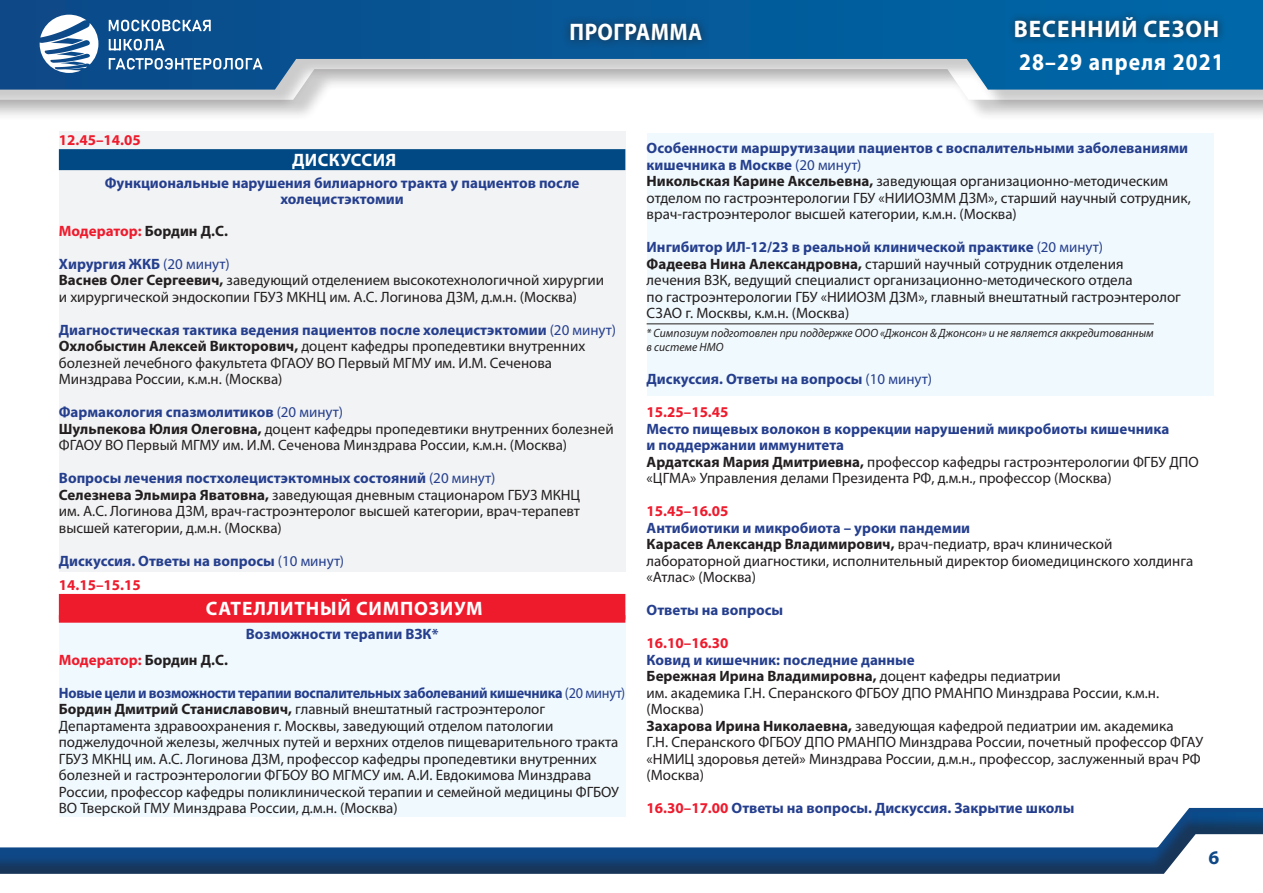
<style>
.page{position:relative;width:1263px;height:893px;background:#fff}
.page>*{position:absolute;margin:0;border:0;box-sizing:border-box;transform-origin:0 0}
.t1{font:700 24px "Myriad Pro";letter-spacing:.04em;color:#fff;scale:.9 1}
.t2{font:700 24px "Myriad Pro";letter-spacing:.04em;color:#fff}
.t3{font:700 24px "Myriad Pro";letter-spacing:.02em;color:#fff;scale:.9 1}
.симпозиум{font:700 19.5px "Myriad Pro";letter-spacing:.04em;color:#fff}
.t4{font:700 19.5px "Myriad Pro";color:#0f4886}
.Название_секции{font:700 18px "Myriad Pro";letter-spacing:.02em;color:#fff}
.Текст{font:15px/16.5px "Myriad Pro";color:#231f20}
.Конференция{font:700 15px/16.5px "Myriad Pro";color:#253f8e}
.Время{font:700 15px "Myriad Pro";color:#ee1b2d}
.Конференция-2{font:700 15px "Myriad Pro";letter-spacing:-.02em;color:#253f8e;scale:.95 1}
.Время-2{font:700 15px "Myriad Pro";color:#253f8e}
.snoska{font:italic 12px/14.4px "Myriad Pro";color:#231f20;scale:.96 1}
.s1{color:#231f20}
.s2{font-weight:400}
.s3{font-weight:700}
.s4{color:#ee1b2d}
</style>
<div class="page">
<div style="left:0;top:2px;width:1263px;height:120px;background:#231f20;opacity:.23"></div>
<div style="left:0;top:0;width:1263px;height:112px;background:#231f20;opacity:.23"></div>
<svg style="left:0;top:0;width:1263px;height:90px;background:#3877a8"></svg>
<svg style="left:625px;top:806px;width:638px;height:9px"></svg>
<div style="left:0;top:815px;width:1263px;height:78px;background:#231f20;opacity:.45"></div>
<svg style="left:0;top:834px;width:1263px;height:59px"></svg>
<svg style="left:40px;top:15px;width:58px;height:58px"></svg>
<svg style="left:109px;top:20px;width:154px;height:50px;background:#386fa2"></svg>
<div style="left:1007px;top:9px;width:219px;height:36px;background:#231f20;opacity:.75"></div>
<div style="left:562px;top:15px;width:148px;height:34px;background:#231f20;opacity:.75"></div>
<div style="left:59px;top:132px;width:566px;height:440px;background:#f2f3f4"></div>
<div style="left:647px;top:133px;width:567px;height:262px;background:#f0f9fd"></div>
<div style="left:59px;top:607px;width:566px;height:210px;background:#f0f9fd"></div>
<div style="left:59px;top:149px;width:566px;height:21px;background:#014984"></div>
<div style="left:59px;top:594px;width:566px;height:25px;background:#ee1b2d"></div>
<div style="left:59px;top:615px;width:566px;height:8px;background:#ee1b2d"></div>
<hr style="left:647px;top:324px;width:507px;height:1px;background:#231f20">
<h1 class="t3" style="left:570px;top:17px;width:149px">ПРОГРАММА</h1>
<h1 class="t2" style="left:1014px;top:13px;width:207px">ВЕСЕННИЙ СЕЗОН</h1>
<h1 class="t1" style="left:1019px;top:46px;width:229px">28–29 апреля 2021</h1>
<p class="Время" style="left:59px;top:130px;width:83px">12.45–14.05</p>
<p class="Название_секции" style="left:292px;top:148px;width:105px">ДИСКУССИЯ</p>
<p class="Конференция" style="left:105px;top:174px;width:476px;text-align:center">Функциональные нарушения билиарного тракта у пациентов после холецистэктомии</p>
<p class="Время" style="left:59px;top:221px;width:171px">Модератор: <span class="s1">Бордин Д.С.</span></p>
<p class="Конференция" style="left:59px;top:255px;width:172px">Хирургия ЖКБ <span class="s2">(20 минут)</span></p>
<p class="Текст" style="left:59px;top:272px;width:547px"><span class="s3">Васнев Олег Сергеевич,</span> заведующий отделением высокотехнологичной хирургии и хирургической эндоскопии ГБУЗ МКНЦ им. А.С. Логинова ДЗМ, д.м.н. (Москва)</p>
<p class="Конференция" style="left:59px;top:321px;width:559px">Диагностическая тактика ведения пациентов после холецистэктомии <span class="s2">(20 минут)</span></p>
<p class="Текст" style="left:59px;top:338px;width:528px"><span class="s3">Охлобыстин Алексей Викторович,</span> доцент кафедры пропедевтики внутренних болезней лечебного факультета ФГАОУ ВО Первый МГМУ им. И.М. Сеченова<br>Минздрава России, к.м.н. (Москва)</p>
<p class="Конференция" style="left:59px;top:403px;width:286px">Фармакология спазмолитиков <span class="s2">(20 минут)</span></p>
<p class="Текст" style="left:59px;top:420px;width:556px"><span class="s3">Шульпекова Юлия Олеговна,</span> доцент кафедры пропедевтики внутренних болезней<br>ФГАОУ ВО Первый МГМУ им. И.М. Сеченова Минздрава России, к.м.н. (Москва)</p>
<p class="Конференция" style="left:59px;top:469px;width:438px">Вопросы лечения постхолецистэктомных состояний <span class="s2">(20 минут)</span></p>
<p class="Текст" style="left:59px;top:486px;width:523px;text-align:justify"><span class="s3">Селезнева Эльмира Яватовна,</span> заведующая дневным стационаром ГБУЗ МКНЦ им. А.С. Логинова ДЗМ, врач-гастроэнтеролог высшей категории, врач-терапевт высшей категории, д.м.н. (Москва)</p>
<p class="Конференция" style="left:59px;top:552px;width:287px">Дискуссия. Ответы на вопросы <span class="s2">(10 минут)</span></p>
<p class="Время" style="left:59px;top:575px;width:83px">14.15–15.15</p>
<p class="симпозиум" style="left:206px;top:596px;width:278px">САТЕЛЛИТНЫЙ СИМПОЗИУМ</p>
<p class="Конференция" style="left:246px;top:625px;width:194px">Возможности терапии ВЗК*</p>
<p class="Время" style="left:59px;top:650px;width:171px">Модератор: <span class="s1">Бордин Д.С.</span></p>
<p class="Конференция-2" style="left:59px;top:683px;width:598px">Новые цели и возможности терапии воспалительных заболеваний кишечника <span class="s2">(20 минут)</span></p>
<p class="Текст" style="left:59px;top:701px;width:562px"><span class="s3">Бордин Дмитрий Станиславович,</span> главный внештатный гастроэнтеролог Департамента здравоохранения г. Москвы, заведующий отделом патологии поджелудочной железы, желчных путей и верхних отделов пищеварительного тракта ГБУЗ МКНЦ им. А.С. Логинова ДЗМ, профессор кафедры пропедевтики внутренних болезней и гастроэнтерологии ФГБОУ ВО МГМСУ им. А.И. Евдокимова Минздрава России, профессор кафедры поликлинической терапии и семейной медицины ФГБОУ ВО Тверской ГМУ Минздрава России, д.м.н. (Москва)</p>
<p class="Конференция" style="left:647px;top:139px;width:543px">Особенности маршрутизации пациентов с воспалительными заболеваниями кишечника в Москве <span class="s2">(20 минут)</span></p>
<p class="Текст" style="left:647px;top:173px;width:546px"><span class="s3">Никольская Карине Аксельевна,</span> заведующая организационно-методическим отделом по гастроэнтерологии ГБУ «НИИОЗММ ДЗМ», старший научный сотрудник, врач-гастроэнтеролог высшей категории, к.м.н. (Москва)</p>
<p class="Конференция" style="left:647px;top:238px;width:458px">Ингибитор ИЛ-12/23 в реальной клинической практике <span class="s2">(20 минут)</span></p>
<p class="Текст" style="left:647px;top:255px;width:536px"><span class="s3">Фадеева Нина Александровна,</span> старший научный сотрудник отделения лечения ВЗК, ведущий специалист организационно-методического отдела<br>по гастроэнтерологии ГБУ «НИИОЗМ ДЗМ», главный внештатный гастроэнтеролог СЗАО г. Москвы, к.м.н. (Москва)</p>
<p class="snoska" style="left:647px;top:325px;width:530px">* Симпозиум подготовлен при поддержке ООО «Джонсон &amp; Джонсон» и не является аккредитованным в системе НМО</p>
<p class="Конференция" style="left:647px;top:370px;width:287px">Дискуссия. Ответы на вопросы <span class="s2">(10 минут)</span></p>
<p class="Время" style="left:647px;top:402px;width:83px">15.25–15.45</p>
<p class="Конференция" style="left:647px;top:420px;width:524px">Место пищевых волокон в коррекции нарушений микробиоты кишечника и поддержании иммунитета</p>
<p class="Текст" style="left:647px;top:453px;width:554px"><span class="s3">Ардатская Мария Дмитриевна,</span> профессор кафедры гастроэнтерологии ФГБУ ДПО «ЦГМА» Управления делами Президента РФ, д.м.н., профессор (Москва)</p>
<p class="Время" style="left:647px;top:501px;width:83px">15.45–16.05</p>
<p class="Конференция" style="left:647px;top:519px;width:325px">Антибиотики и микробиота – уроки пандемии</p>
<p class="Текст" style="left:647px;top:536px;width:548px"><span class="s3">Карасев Александр Владимирович,</span> врач-педиатр, врач клинической лабораторной диагностики, исполнительный директор биомедицинского холдинга «Атлас» (Москва)</p>
<p class="Конференция" style="left:647px;top:601px;width:138px">Ответы на вопросы</p>
<p class="Время" style="left:647px;top:633px;width:83px">16.10–16.30</p>
<p class="Конференция" style="left:647px;top:651px;width:270px">Ковид и кишечник: последние данные</p>
<p class="Текст" style="left:647px;top:668px;width:514px"><span class="s3">Бережная Ирина Владимировна,</span> доцент кафедры педиатрии<br>им. академика Г.Н. Сперанского ФГБОУ ДПО РМАНПО Минздрава России, к.м.н. (Москва)</p>
<p class="Текст" style="left:647px;top:717px;width:558px"><span class="s3">Захарова Ирина Николаевна,</span> заведующая кафедрой педиатрии им. академика<br>Г.Н. Сперанского ФГБОУ ДПО РМАНПО Минздрава России, почетный профессор ФГАУ «НМИЦ здоровья детей» Минздрава России, д.м.н., профессор, заслуженный врач РФ (Москва)</p>
<p class="Время-2" style="left:647px;top:798px;width:429px"><span class="s4">16.30–17.00</span> Ответы на вопросы. Дискуссия. Закрытие школы</p>
<h2 class="t4" style="left:1208px;top:845px;width:13px">6</h2>
</div>
